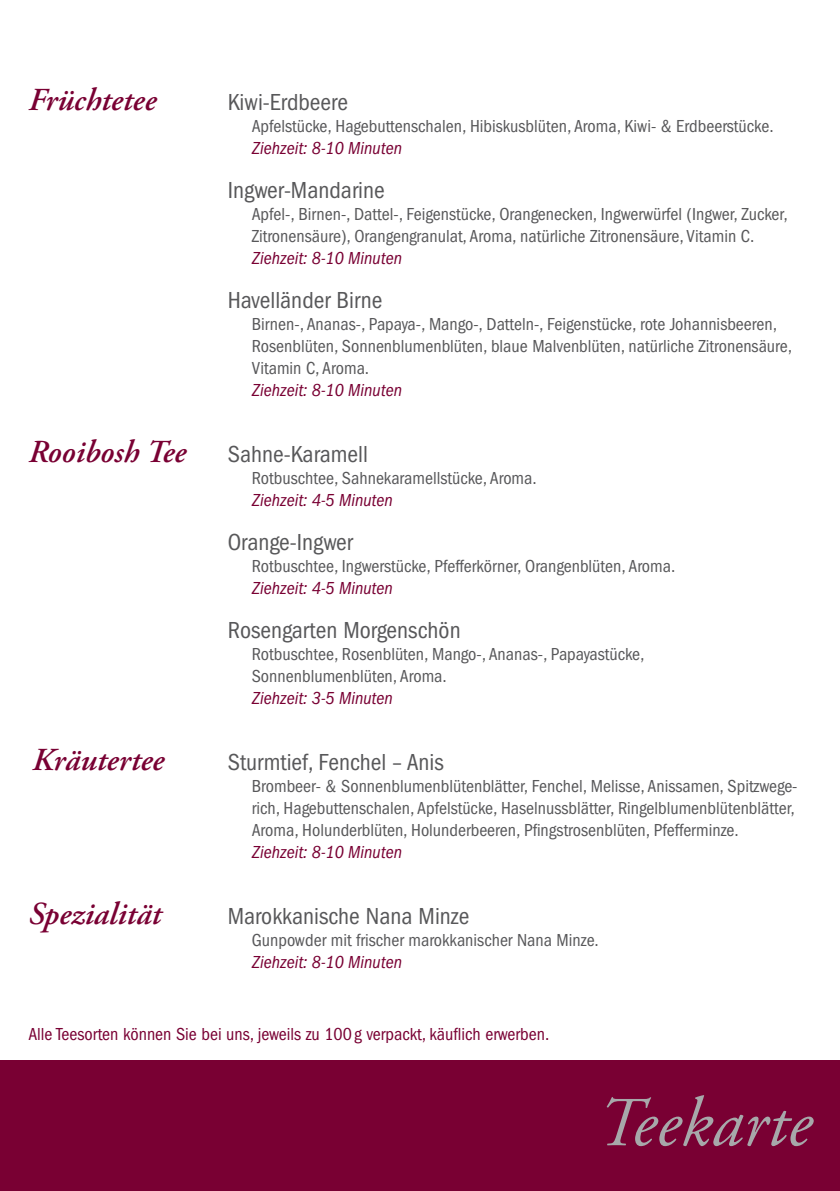
<style>
.page{position:relative;width:840px;height:1191px;background:#fff}
.page>*{position:absolute;margin:0;border:0;box-sizing:border-box;transform-origin:0 0}
.t1{font:italic 70px "Adobe Garamond Pro";color:#a7a8aa}
.t2{font:italic 600 32px "Adobe Garamond Pro";color:#790033}
.t3{font:condensed 24px "Franklin Gothic";color:#58585a}
.t4{font:condensed 18px/22px "Franklin Gothic";color:#58585a}
.t5{font:italic condensed 18px "Franklin Gothic";color:#790033}
.t6{font:condensed 18px "Franklin Gothic";color:#790033}
</style>
<div class="page">
<div style="left:0;top:1060px;width:839px;height:131px;background:#790033"></div>
<h2 class="t2" style="left:28px;top:81px;width:129px">Früchtetee</h2>
<h2 class="t2" style="left:28px;top:433px;width:159px">Rooibosh Tee</h2>
<h2 class="t2" style="left:32px;top:741px;width:133px">Kräutertee</h2>
<h2 class="t2" style="left:28px;top:895px;width:134px">Spezialität</h2>
<h3 class="t3" style="left:227px;top:89px;width:122px">Kiwi-Erdbeere</h3>
<p class="t4" style="left:251px;top:115px;width:523px">Apfelstücke, Hagebuttenschalen, Hibiskusblüten, Aroma, Kiwi- &amp; Erdbeerstücke.</p>
<p class="t5" style="left:251px;top:138px;width:152px">Ziehzeit: 8-10 Minuten</p>
<h3 class="t3" style="left:227px;top:177px;width:158px">Ingwer-Mandarine</h3>
<p class="t4" style="left:251px;top:203px;width:537px">Apfel-, Birnen-, Dattel-, Feigenstücke, Orangenecken, Ingwerwürfel (Ingwer, Zucker,<br>Zitronensäure), Orangengranulat, Aroma, natürliche Zitronensäure, Vitamin C.</p>
<p class="t5" style="left:251px;top:248px;width:152px">Ziehzeit: 8-10 Minuten</p>
<h3 class="t3" style="left:227px;top:287px;width:156px">Havelländer Birne</h3>
<p class="t4" style="left:251px;top:313px;width:541px">Birnen-, Ananas-, Papaya-, Mango-, Datteln-, Feigenstücke, rote Johannisbeeren,<br>Rosenblüten, Sonnenblumenblüten, blaue Malvenblüten, natürliche Zitronensäure,<br>Vitamin C, Aroma.</p>
<p class="t5" style="left:251px;top:380px;width:152px">Ziehzeit: 8-10 Minuten</p>
<h3 class="t3" style="left:227px;top:441px;width:142px">Sahne-Karamell</h3>
<p class="t4" style="left:251px;top:467px;width:286px">Rotbuschtee, Sahnekaramellstücke, Aroma.</p>
<p class="t5" style="left:251px;top:490px;width:142px">Ziehzeit: 4-5 Minuten</p>
<h3 class="t3" style="left:227px;top:529px;width:127px">Orange-Ingwer</h3>
<p class="t4" style="left:251px;top:555px;width:425px">Rotbuschtee, Ingwerstücke, Pfefferkörner, Orangenblüten, Aroma.</p>
<p class="t5" style="left:251px;top:578px;width:142px">Ziehzeit: 4-5 Minuten</p>
<h3 class="t3" style="left:227px;top:617px;width:234px">Rosengarten Morgenschön</h3>
<p class="t4" style="left:251px;top:643px;width:394px">Rotbuschtee, Rosenblüten, Mango-, Ananas-, Papayastücke,<br>Sonnenblumenblüten, Aroma.</p>
<p class="t5" style="left:251px;top:688px;width:142px">Ziehzeit: 3-5 Minuten</p>
<h3 class="t3" style="left:227px;top:749px;width:217px">Sturmtief, Fenchel – Anis</h3>
<p class="t4" style="left:251px;top:775px;width:547px">Brombeer- &amp; Sonnenblumenblütenblätter, Fenchel, Melisse, Anissamen, Spitzwege&shy;rich, Hagebuttenschalen, Apfelstücke, Haselnussblätter, Ringelblumenblütenblätter,<br>Aroma, Holunderblüten, Holunderbeeren, Pfingstrosenblüten, Pfefferminze.</p>
<p class="t5" style="left:251px;top:842px;width:152px">Ziehzeit: 8-10 Minuten</p>
<h3 class="t3" style="left:227px;top:903px;width:243px">Marokkanische Nana Minze</h3>
<p class="t4" style="left:251px;top:929px;width:348px">Gunpowder mit frischer marokkanischer Nana Minze.</p>
<p class="t5" style="left:251px;top:952px;width:152px">Ziehzeit: 8-10 Minuten</p>
<p class="t6" style="left:28px;top:1024px;width:522px">Alle Teesorten können Sie bei uns, jeweils zu 100g verpackt, käuflich erwerben.</p>
<h1 class="t1" style="left:596px;top:1081px;width:216px">Teekarte</h1>
</div>
